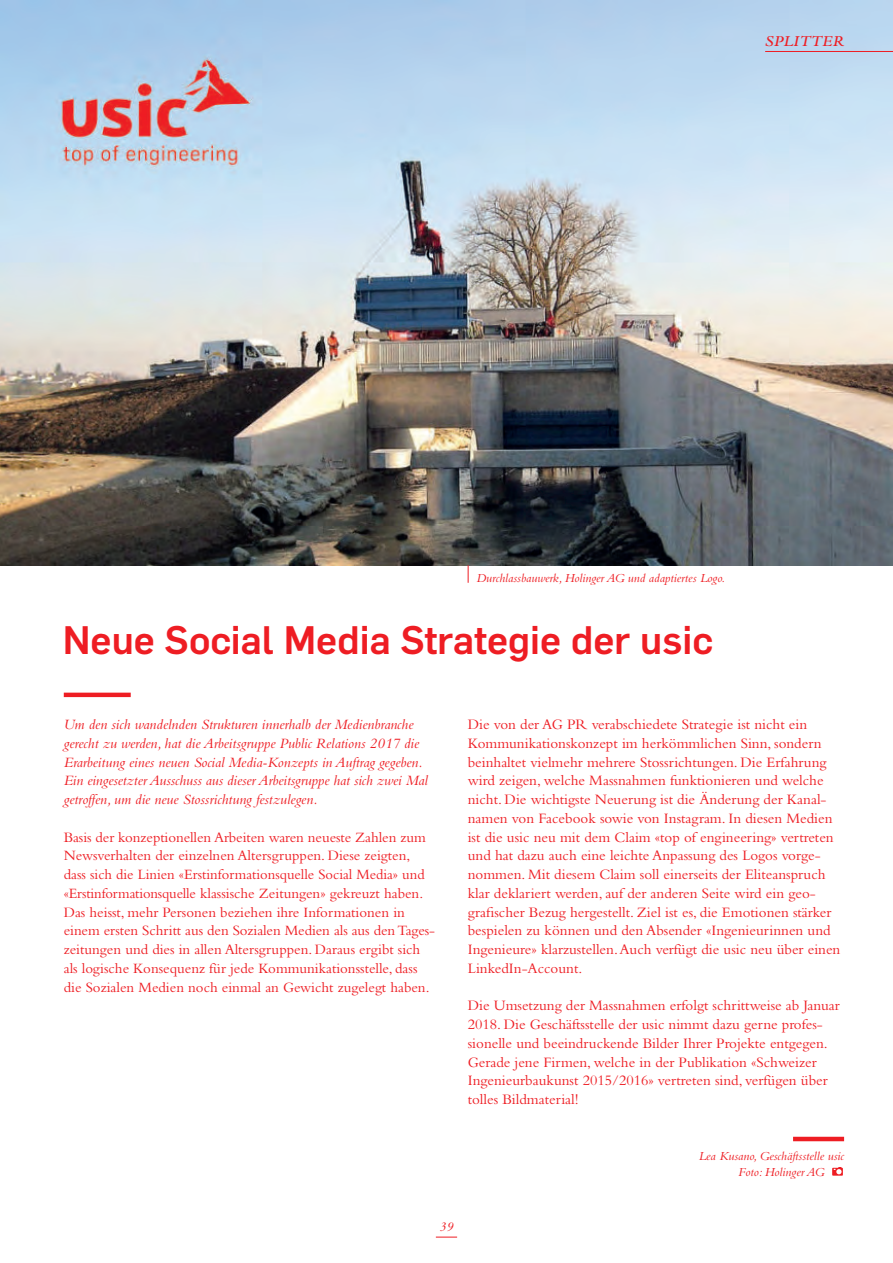
<style>
.page{position:relative;width:893px;height:1263px;background:#fff}
.page>*{position:absolute;margin:0;border:0;box-sizing:border-box;transform-origin:0 0}
.t1{font:500 39px "Flama";color:#ee1d23}
.t2{font:italic 600 15.75px "Bembo";letter-spacing:.025em;color:#ee1d23}
.t3{font:15px/18.8px "Bembo";color:#ee1d23}
.t4{font:14.85px/18.8px "Bembo";color:#ee1d23}
.t5{font:italic 14.85px/18.8px "Bembo";color:#ee1d23}
.t6{font:italic 13.5px "Bembo";color:#ee1d23}
.t7{font:italic 12.75px "Bembo";color:#ee1d23}
</style>
<div class="page">
<hr style="left:64px;top:693px;width:67px;height:4px;background:#ee1d23">
<img style="left:0;top:0;width:893px;height:565px">
<svg style="left:468px;top:565px;width:1px;height:18px"></svg>
<hr style="left:793px;top:1137px;width:51px;height:4px;background:#ee1d23">
<hr style="left:765px;top:51px;width:128px;height:1px;background:#ee1d23">
<svg style="left:832px;top:1167px;width:11px;height:9px"></svg>
<svg style="left:436px;top:1236px;width:21px;height:1px"></svg>
<p class="t2" style="left:765px;top:31px;width:81px">SPLITTER</p>
<p class="t7" style="left:477px;top:570px;width:250px">Durchlassbauwerk, Holinger AG und adaptiertes Logo.</p>
<h1 class="t1" style="left:63px;top:612px;width:652px">Neue Social Media Strategie der usic</h1>
<p class="t5" style="left:64px;top:715px;width:365px">Um den sich wandelnden Strukturen innerhalb der Medienbranche gerecht zu werden, hat die Arbeitsgruppe Public Relations 2017 die Erarbeitung eines neuen Social Media-Konzepts in Auftrag gegeben.<br>Ein eingesetzter Ausschuss aus dieser Arbeitsgruppe hat sich zwei Mal getroffen, um die neue Stossrichtung festzulegen.</p>
<p class="t4" style="left:64px;top:827px;width:373px">Basis der konzeptionellen Arbeiten waren neueste Zahlen zum Newsverhalten der einzelnen Altersgruppen. Diese zeigten, dass sich die Linien «Erstinformationsquelle Social Media» und «Erstinformationsquelle klassische Zeitungen» gekreuzt haben.<br>Das heisst, mehr Personen beziehen ihre Informationen in einem ersten Schritt aus den Sozialen Medien als aus denTages&shy;zeitungen und dies in allen Altersgruppen. Daraus ergibt sich als logische Konsequenz für jede Kommunikationsstelle, dass die Sozialen Medien noch einmal an Gewicht zugelegt haben.</p>
<p class="t3" style="left:468px;top:714px;width:374px">Die von der AG PR verabschiedete Strategie ist nicht ein Kommunikationskonzept im herkömmlichen Sinn, sondern beinhaltet vielmehr mehrere Stossrichtungen. Die Erfahrung wird zeigen, welche Massnahmen funktionieren und welche nicht. Die wichtigste Neuerung ist die Änderung der Kanal&shy;namen von Facebook sowie von Instagram. In diesen Medien ist die usic neu mit dem Claim «top of engineering» vertreten und hat dazu auch eine leichte Anpassung des Logos vorge&shy;nommen. Mit diesem Claim soll einerseits der Eliteanspruch klar deklariert werden, auf der anderen Seite wird ein geo&shy;grafischer Bezug hergestellt. Ziel ist es, die Emotionen stärker bespielen zu können und den Absender «Ingenieurinnen und Ingenieure» klarzustellen.Auch verfügt die usic neu über einen LinkedIn-Account.</p>
<p class="t3" style="left:468px;top:996px;width:374px">Die Umsetzung der Massnahmen erfolgt schrittweise ab Januar 2018. Die Geschäftsstelle der usic nimmt dazu gerne profes&shy;sionelle und beeindruckende Bilder Ihrer Projekte entgegen.<br>Gerade jene Firmen, welche in der Publikation «Schweizer Ingenieurbaukunst 2015/2016» vertreten sind, verfügen über tolles Bildmaterial!</p>
<p class="t6" style="left:440px;top:1218px;width:15px">39</p>
<p class="t7" style="left:699px;top:1148px;width:147px">Lea Kusano, Geschäftsstelle usic</p>
<p class="t7" style="left:738px;top:1164px;width:88px">Foto: Holinger AG</p>
</div>
